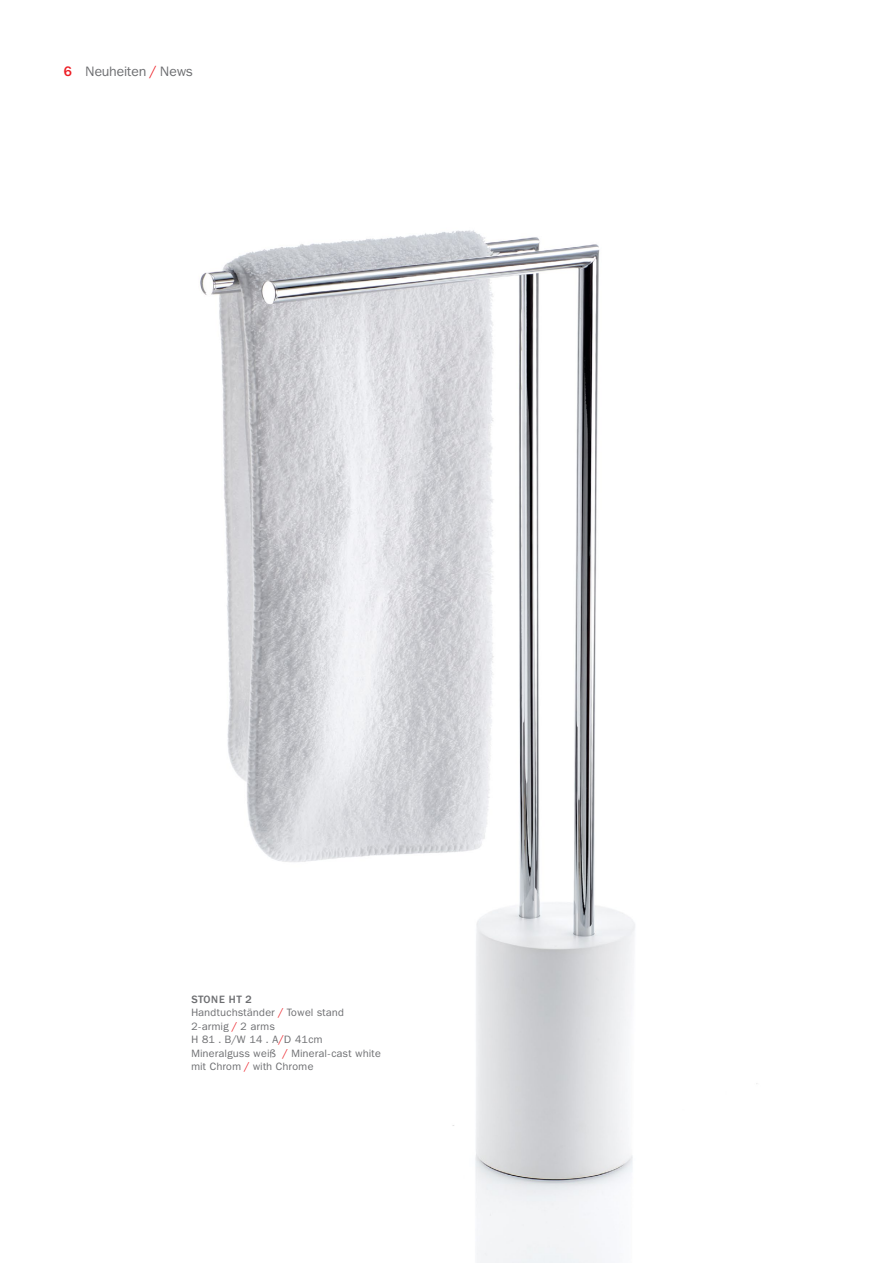
<style>
.page{position:relative;width:893px;height:1263px;background:#fff}
.page>*{position:absolute;margin:0;border:0;box-sizing:border-box;transform-origin:0 0}
.t1{font:13.5px "Franklin ITCBQ";letter-spacing:.02em;color:#6d6e71}
.t2{font:10.5px/13.5px "Franklin ITCBQ";letter-spacing:.05em;color:#6d6e71}
.t3{font:500 10.5px "Franklin ITCBQ";color:#6d6e71}
.s1{font-weight:500;color:#ed1d24}
.s2{color:#ed1d24}
.s3{font-weight:500}
</style>
<div class="page">
<img style="left:200px;top:230px;width:557px;height:1033px">
<p class="t1" style="left:64px;top:64px;width:130px"><span class="s1">6</span> Neuheiten <span class="s2">/</span> News</p>
<p class="t3" style="left:191px;top:993px;width:8px">STONE</p>
<p class="t2" style="left:191px;top:993px;width:191px;text-indent:37px"><span class="s3">HT 2<br></span>Handtuchständer <span class="s2">/</span> Towel stand<br>2-armig <span class="s2">/</span> 2 arms<br>H 81 . B/W 14 . A<span class="s2">/</span>D 41cm<br>Mineralguss weiß <span class="s2">/</span> Mineral-cast white mit Chrom <span class="s2">/</span> with Chrome</p>
</div>
